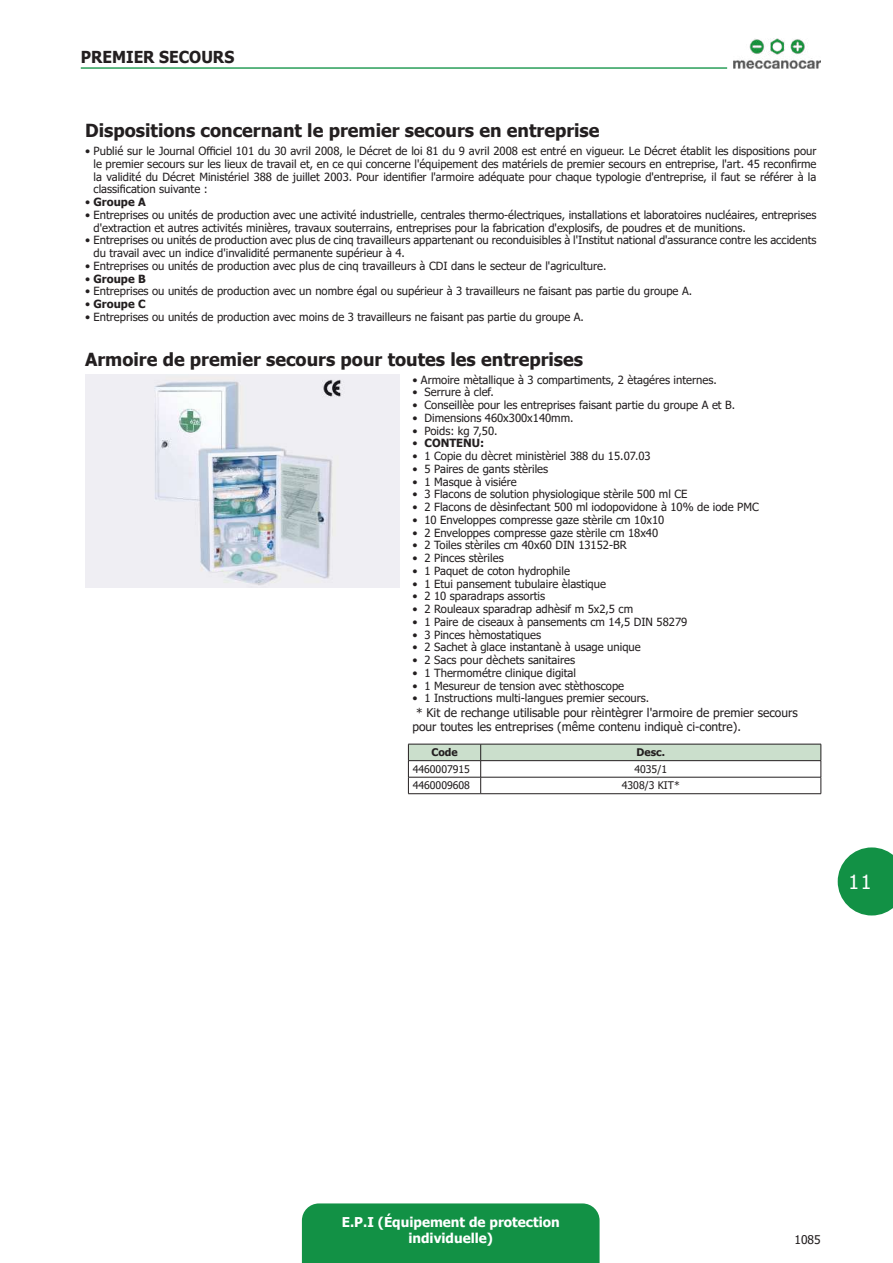
<style>
.page{position:relative;width:893px;height:1263px;background:#fff}
.page>*{position:absolute;margin:0;border:0;box-sizing:border-box;transform-origin:0 0}
.t1{font:19.5px "Tahoma";color:#fff}
.t2{font:700 18px "Tahoma";color:#231f20}
.t3{font:700 16.5px "Tahoma";color:#231f20;scale:.95 1}
.t4{font:700 13.5px/16.2px "Tahoma";color:#fff;text-align:center}
.t5{font:12px/14.4px "Tahoma";color:#231f20}
.t6{font:11.25px/12.8px "Tahoma";color:#231f20}
.t7{font:700 11.25px "Tahoma";color:#231f20}
.t8{font:10.5px "Tahoma";color:#231f20}
.t9{font:700 10.5px "Tahoma";color:#231f20}
.s1{font-weight:400}
</style>
<div class="page">
<div style="left:302px;top:1203px;width:298px;height:60px;background:#129145"></div>
<svg style="left:838px;top:847px;width:55px;height:68px;background:#37a262"></svg>
<img style="left:733px;top:38px;width:88px;height:31px">
<hr style="left:81px;top:67px;width:646px;height:2px;background:#2a9e59">
<img style="left:85px;top:375px;width:314px;height:213px">
<svg style="left:408px;top:744px;width:414px;height:49px"></svg>
<hr style="left:408px;top:793px;width:73px;height:1px;background:#231f20">
<hr style="left:481px;top:793px;width:340px;height:1px;background:#231f20">
<h3 class="t3" style="left:81px;top:45px;width:35px">Premie</h3>
<h3 class="t3" style="left:143px;top:45px;width:29px">r secou</h3>
<h3 class="t3" style="left:213px;top:45px;width:22px">rs</h3>
<h2 class="t2" style="left:85px;top:118px;width:516px">Dispositions concernant le premier secours en entreprise</h2>
<p class="t6" style="left:94px;top:145px;width:724px;text-align:justify;text-indent:-9px">• Publié sur le Journal Officiel 101 du 30 avril 2008, le Décret de loi 81 du 9 avril 2008 est entré en vigueur. Le Décret établit les dispositions pour le premier secours sur les lieux de travail et, en ce qui concerne l'équipement des matériels de premier secours en entreprise, l'art. 45 reconfirme la validité du Décret Ministériel 388 de juillet 2003. Pour identifier l'armoire adéquate pour chaque typologie d'entreprise, il faut se référer à la classification suivante :</p>
<p class="t7" style="left:85px;top:194px;width:62px"><span class="s1">•</span> Groupe A</p>
<p class="t6" style="left:94px;top:209px;width:724px;text-indent:-9px">• Entreprises ou unités de production avec une activité industrielle, centrales thermo-électriques, installations et laboratoires nucléaires, entreprises d'extraction et autres activités minières, travaux souterrains, entreprises pour la fabrication d'explosifs, de poudres et de munitions.</p>
<p class="t6" style="left:94px;top:234px;width:724px;text-indent:-9px">• Entreprises ou unités de production avec plus de cinq travailleurs appartenant ou reconduisibles à l'Institut national d'assurance contre les accidents du travail avec un indice d'invalidité permanente supérieur à 4.</p>
<p class="t6" style="left:85px;top:260px;width:523px">• Entreprises ou unités de production avec plus de cinq travailleurs à CDI dans le secteur de l'agriculture.</p>
<p class="t7" style="left:85px;top:271px;width:62px"><span class="s1">•</span> Groupe B</p>
<p class="t6" style="left:85px;top:285px;width:609px">• Entreprises ou unités de production avec un nombre égal ou supérieur à 3 travailleurs ne faisant pas partie du groupe A.</p>
<p class="t7" style="left:85px;top:296px;width:62px"><span class="s1">•</span> Groupe C</p>
<p class="t6" style="left:85px;top:311px;width:500px">• Entreprises ou unités de production avec moins de 3 travailleurs ne faisant pas partie du groupe A.</p>
<h2 class="t2" style="left:85px;top:347px;width:500px">Armoire de premier secours pour toutes les entreprises</h2>
<p class="t6" style="left:412px;top:374px;width:306px">• Armoire mètallique à 3 compartiments, 2 ètagéres internes.</p>
<p class="t6" style="left:412px;top:386px;width:83px">• Serrure à clef.</p>
<p class="t6" style="left:412px;top:399px;width:324px">• Conseillèe pour les entreprises faisant partie du groupe A et B.</p>
<p class="t6" style="left:412px;top:412px;width:163px">• Dimensions 460x300x140mm.</p>
<p class="t6" style="left:412px;top:425px;width:87px">• Poids: kg 7,50.</p>
<p class="t7" style="left:412px;top:435px;width:73px"><span class="s1">•</span> CONTENU:</p>
<p class="t6" style="left:412px;top:450px;width:240px">• 1 Copie du dècret ministèriel 388 du 15.07.03</p>
<p class="t6" style="left:412px;top:463px;width:137px">• 5 Paires de gants stèriles</p>
<p class="t6" style="left:412px;top:476px;width:106px">• 1 Masque à visiére</p>
<p class="t6" style="left:412px;top:488px;width:277px">• 3 Flacons de solution physiologique stèrile 500 ml CE</p>
<p class="t6" style="left:412px;top:501px;width:348px">• 2 Flacons de dèsinfectant 500 ml iodopovidone à 10% de iode PMC</p>
<p class="t6" style="left:412px;top:514px;width:253px">• 10 Enveloppes compresse gaze stèrile cm 10x10</p>
<p class="t6" style="left:412px;top:527px;width:247px">• 2 Enveloppes compresse gaze stèrile cm 18x40</p>
<p class="t6" style="left:412px;top:539px;width:216px">• 2 Toiles stèriles cm 40x60 DIN 13152-BR</p>
<p class="t6" style="left:412px;top:552px;width:93px">• 2 Pinces stèriles</p>
<p class="t6" style="left:412px;top:565px;width:159px">• 1 Paquet de coton hydrophile</p>
<p class="t6" style="left:412px;top:578px;width:195px">• 1 Etui pansement tubulaire èlastique</p>
<p class="t6" style="left:412px;top:590px;width:134px">• 2 10 sparadraps assortis</p>
<p class="t6" style="left:412px;top:603px;width:222px">• 2 Rouleaux sparadrap adhèsif m 5x2,5 cm</p>
<p class="t6" style="left:412px;top:616px;width:276px">• 1 Paire de ciseaux à pansements cm 14,5 DIN 58279</p>
<p class="t6" style="left:412px;top:629px;width:130px">• 3 Pinces hèmostatiques</p>
<p class="t6" style="left:412px;top:641px;width:230px">• 2 Sachet à glace instantanè à usage unique</p>
<p class="t6" style="left:412px;top:654px;width:164px">• 2 Sacs pour dèchets sanitaires</p>
<p class="t6" style="left:412px;top:667px;width:165px">• 1 Thermométre clinique digital</p>
<p class="t6" style="left:412px;top:680px;width:213px">• 1 Mesureur de tension avec stèthoscope</p>
<p class="t6" style="left:412px;top:692px;width:238px">• 1 Instructions multi-langues premier secours.</p>
<p class="t5" style="left:412px;top:706px;width:387px;text-indent:4px">* Kit de rechange utilisable pour rèintègrer l'armoire de premier secours pour toutes les entreprises (même contenu indiquè ci-contre).</p>
<p class="t9" style="left:431px;top:745px;width:28px">Code</p>
<p class="t9" style="left:637px;top:745px;width:30px">Desc.</p>
<p class="t8" style="left:413px;top:762px;width:59px">4460007915</p>
<p class="t8" style="left:634px;top:762px;width:34px">4035/1</p>
<p class="t8" style="left:413px;top:779px;width:59px">4460009608</p>
<p class="t8" style="left:622px;top:779px;width:59px">4308/3 KIT*</p>
<h1 class="t1" style="left:848px;top:869px;width:25px">11</h1>
<p class="t4" style="left:342px;top:1214px;width:219px">E.P.I (Équipement de protection individuelle)</p>
<p class="t5" style="left:794px;top:1233px;width:28px">1085</p>
</div>
